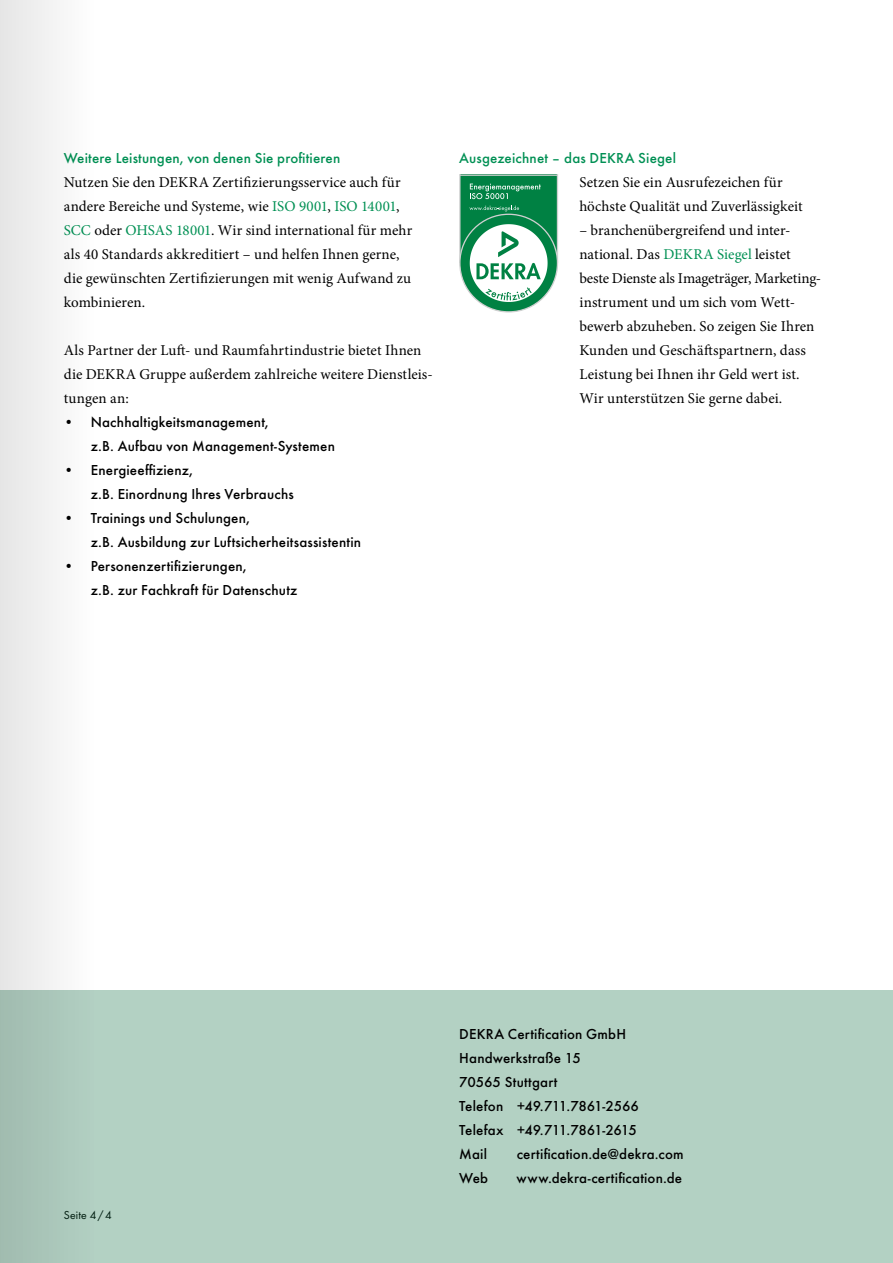
<style>
.page{position:relative;width:893px;height:1263px;background:#fff}
.page>*{position:absolute;margin:0;border:0;box-sizing:border-box;transform-origin:0 0}
.t1{font:15px/24px "Minion Pro";color:#000}
.t2{font:500 15px/24px "Futura";letter-spacing:.01em;color:#000}
.t3{font:500 15px "Futura";letter-spacing:.01em;color:#009054}
.t4{font:12px "Futura Boo";letter-spacing:.015em;color:#000}
.s1{color:#009054}
</style>
<div class="page">
<div style="left:0;top:991px;width:893px;height:272px;background:#b3d1c3"></div>
<svg style="left:460px;top:214px;width:97px;height:98px"></svg>
<svg style="left:459px;top:175px;width:99px;height:127px"></svg>
<svg style="left:0;top:0;width:96px;height:1263px;fill:#ededed"></svg>
<p class="t3" style="left:64px;top:146px;width:278px">Weitere Leistungen, von denen Sie profitieren</p>
<p class="t1" style="left:64px;top:170px;width:350px">Nutzen Sie den DEKRA Zertifizierungsservice auch für andere Bereiche und Systeme, wie <span class="s1">ISO 9001</span>, <span class="s1">ISO 14001</span>, <span class="s1">SCC</span> oder <span class="s1">OHSAS 18001</span>. Wir sind international für mehr als 40 Standards akkreditiert – und helfen Ihnen gerne, die gewünschten Zertifizierungen mit wenig Aufwand zu kombinieren.</p>
<p class="t1" style="left:64px;top:338px;width:371px">Als Partner der Luft- und Raumfahrtindustrie bietet Ihnen die DEKRA Gruppe außerdem zahlreiche weitere Dienstleis&shy;tungen an:</p>
<p class="t2" style="left:91px;top:408px;width:246px;text-indent:-27px">• Nachhaltigkeitsmanagement,<br>z.B. Aufbau von Management-Systemen</p>
<p class="t2" style="left:91px;top:456px;width:204px;text-indent:-27px">• Energieeffizienz,<br>z.B. Einordnung Ihres Verbrauchs</p>
<p class="t2" style="left:91px;top:504px;width:272px;text-indent:-27px">• Trainings und Schulungen,<br>z.B. Ausbildung zur Luftsicherheitsassistentin</p>
<p class="t2" style="left:91px;top:552px;width:208px;text-indent:-27px">• Personenzertifizierungen,<br>z.B. zur Fachkraft für Datenschutz</p>
<p class="t3" style="left:459px;top:146px;width:218px">Ausgezeichnet – das DEKRA Siegel</p>
<p class="t1" style="left:579px;top:170px;width:225px">Setzen Sie ein Ausrufezeichen für höchste Qualität und Zuverlässigkeit</p>
<p class="t1" style="left:579px;top:218px;width:243px">– branchenübergreifend und inter&shy;national. Das <span class="s1">DEKRA Siegel</span> leistet beste Dienste als Imageträger, Marketing&shy;instrument und um sich vom Wett&shy;bewerb abzuheben. So zeigen Sie Ihren Kunden und Geschäftspartnern, dass Leistung bei Ihnen ihr Geld wert ist.<br>Wir unterstützen Sie gerne dabei.</p>
<p class="t4" style="left:64px;top:1206px;width:50px">Seite 4/4</p>
<p class="t2" style="left:459px;top:1020px;width:181px">DEKRA Certification GmbH<br>Handwerkstraße 15<br>70565 Stuttgart<br>Telefon +49.711.7861-2566<br>Telefax +49.711.7861-2615<br>Mail</p>
<p class="t2" style="left:517px;top:1140px;width:168px">certification.de@dekra.com</p>
<p class="t2" style="left:459px;top:1164px;width:30px">Web</p>
<p class="t2" style="left:517px;top:1164px;width:167px">www.dekra-certification.de</p>
</div>
